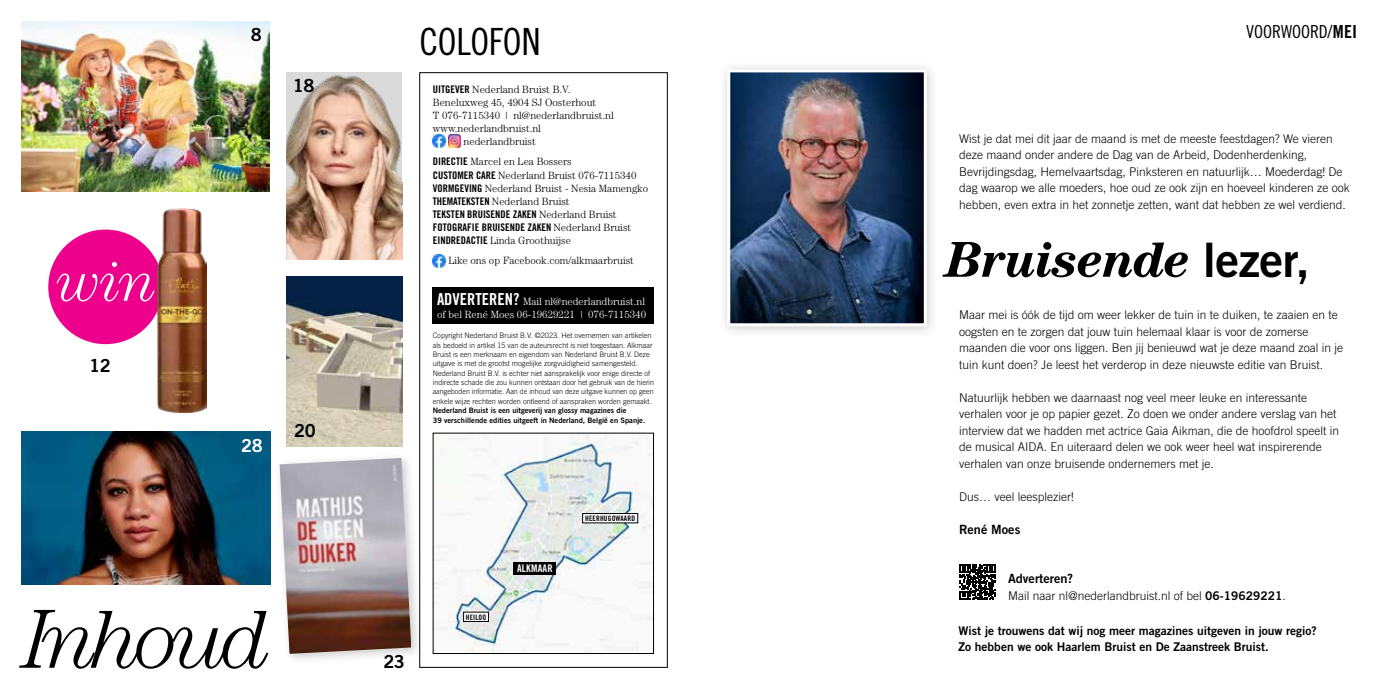
<style>
.page{position:relative;width:1378px;height:689px;background:#fff}
.page>*{position:absolute;margin:0;border:0;box-sizing:border-box;transform-origin:0 0}
.t1{font:italic 300 84px "Century Std";letter-spacing:-.075em;color:#000}
.t2{font:italic 300 56.55px "Century LT";color:#fff}
.t3{font:italic 700 50.4px "Century LT";letter-spacing:-.02em;color:#000}
.t4{font:37.5px "Trade Gothic LT Std Cn 18";letter-spacing:-.005em;color:#000}
.t5{font:18px "Trade Gothic LT Std Cn 18";color:#000}
.t6{font:18px "Trade Gothic LT Std Bd 2";letter-spacing:-.02em;color:#000}
.t7{font:18px "Trade Gothic LT Std Bd 2";color:#fff}
.t8{font:12.75px "Trade Gothic LT Std Bd 2";color:#000}
.t9{font:300 12px/16.5px "Trade Gothic LT Std";color:#000}
.t10{font:12px/16.5px "Trade Gothic LT Std Bd 2";color:#000}
.t11{font:300 10.5px/13.2px "Century Std";color:#000}
.t12{font:10.5px/13.2px "Trade Gothic LT Std Bd Cn 20";color:#000}
.t13{font:300 10.5px/13.2px "Century Std";color:#fff}
.t14{font:10.5px "Trade Gothic LT Std Bd Cn 20";letter-spacing:.02em;color:#fff}
.t15{font:300 7.5px/9.3px "Trade Gothic LT Std";color:#000}
.t16{font:7.5px/9.3px "Trade Gothic LT Std Bd 2";color:#000}
.t17{font:7.5px "Trade Gothic LT Std Bd Cn 20";letter-spacing:.02em;color:#000}
.s1{font-family:"Trade Gothic LT Std Bd Cn 20";font-weight:400}
.s2{font-family:"Century Std";font-weight:300}
.s3{font-family:"Trade Gothic LT Std Bd Cn 20";font-weight:400;font-size:16.5px}
.s4{font-family:"Trade Gothic LT Std Bd Cn 20"}
.s5{font-family:"Trade Gothic LT Std Bd 2";font-weight:400;font-style:normal;font-size:47.55px}
.s6{font-family:"Trade Gothic LT Std Bd 2";font-weight:400}
</style>
<div class="page">
<div style="left:718px;top:60px;width:221px;height:279px;background:#000;opacity:.2"></div>
<img style="left:726px;top:68px;width:202px;height:260px">
<svg style="left:960px;top:564px;width:35px;height:35px"></svg>
<svg style="left:433px;top:135px;width:28px;height:12px"></svg>
<svg style="left:433px;top:254px;width:12px;height:13px"></svg>
<img style="left:435px;top:435px;width:217px;height:217px">
<div style="left:433px;top:433px;width:221px;height:221px;border:1px solid #000"></div>
<div style="left:514px;top:562px;width:42px;height:12px;background:#000"></div>
<div style="left:463px;top:612px;width:25px;height:9px;background:#fff"></div>
<div style="left:463px;top:612px;width:26px;height:10px;border:1px solid #000"></div>
<div style="left:582px;top:513px;width:56px;height:10px;background:#fff"></div>
<div style="left:582px;top:513px;width:56px;height:10px;border:1px solid #000"></div>
<div style="left:433px;top:287px;width:221px;height:36px;background:#000"></div>
<div style="left:48px;top:230px;width:115px;height:114px;background:#ed008c;border-radius:50%"></div>
<img style="left:21px;top:432px;width:249px;height:153px">
<img style="left:287px;top:276px;width:115px;height:170px">
<img style="left:287px;top:72px;width:115px;height:187px">
<img style="left:21px;top:21px;width:249px;height:170px">
<div style="left:274px;top:452px;width:149px;height:214px;background:#000;opacity:.2"></div>
<img style="left:280px;top:458px;width:131px;height:196px">
<img style="left:157px;top:208px;width:50px;height:204px">
<h3 class="t6" style="left:251px;top:23px;width:12px">8</h3>
<h3 class="t6" style="left:293px;top:74px;width:23px">18</h3>
<h2 class="t2" style="left:57px;top:249px;width:101px">win</h2>
<h3 class="t6" style="left:89px;top:354px;width:23px">12</h3>
<h3 class="t7" style="left:241px;top:434px;width:23px">28</h3>
<h3 class="t6" style="left:294px;top:419px;width:23px">20</h3>
<h1 class="t1" style="left:23px;top:591px;width:249px">Inhoud</h1>
<h3 class="t4" style="left:419px;top:20px;width:123px">COLOFON</h3>
<p class="t11" style="left:433px;top:83px;width:139px"><span class="s1">UITGEVER</span> Nederland Bruist B.V.</p>
<p class="t11" style="left:433px;top:96px;width:165px">Beneluxweg 45, 4904 SJ Oosterhout</p>
<p class="t11" style="left:433px;top:109px;width:182px">T 076-7115340 | nl@nederlandbruist.nl</p>
<p class="t11" style="left:433px;top:121px;width:110px">www.nederlandbruist.nl</p>
<p class="t11" style="left:464px;top:134px;width:74px">nederlandbruist</p>
<p class="t11" style="left:433px;top:155px;width:217px"><span class="s1">DIRECTIE</span> Marcel en Lea Bossers<br><span class="s1">CUSTOMER CARE</span> Nederland Bruist 076-7115340<br><span class="s1">VORMGEVING</span> Nederland Bruist - Nesia Mamengko <span class="s1">THEMATEKSTEN</span> Nederland Bruist</p>
<p class="t12" style="left:433px;top:207px;width:200px">TEKSTEN BRUISENDE ZAKEN <span class="s2">Nederland Bruist<br></span>FOTOGRAFIE BRUISENDE ZAKEN <span class="s2">Nederland Bruist</span></p>
<p class="t11" style="left:448px;top:230px;width:187px;line-height:20.2px;text-indent:-15px"><span class="s1">EINDREDACTIE</span> Linda Groothuijse<br>Like ons op Facebook.com/alkmaarbruist</p>
<p class="t13" style="left:437px;top:294px;width:211px"><span class="s3">ADVERTEREN?</span> Mail nl@nederlandbruist.nl of bel René Moes 06-19629221 | 076-7115340</p>
<p class="t15" style="left:433px;top:331px;width:223px">Copyright Nederland Bruist B.V. ©2023. Het overnemen van artikelen als bedoeld in artikel 15 van de auteursrecht is niet toegestaan. Alkmaar Bruist is een merknaam en eigendom van Nederland Bruist B.V. Deze uitgave is met de grootst mogelijke zorgvuldigheid samengesteld.<br>Nederland Bruist B.V. is echter niet aansprakelijk voor enige directe of indirecte schade die zou kunnen ontstaan door het gebruik van de hierin aangeboden informatie. Aan de inhoud van deze uitgave kunnen op geen enkele wijze rechten worden ontleend of aanspraken worden gemaakt.</p>
<p class="t16" style="left:433px;top:406px;width:214px">Nederland Bruist is een uitgeverij van glossy magazines die<br>39 verschillende edities uitgeeft in Nederland, België en Spanje.</p>
<h3 class="t6" style="left:384px;top:650px;width:23px">23</h3>
<p class="t17" style="left:466px;top:612px;width:22px">HEILOO</p>
<p class="t14" style="left:517px;top:562px;width:37px">ALKMAAR</p>
<p class="t17" style="left:585px;top:514px;width:51px">HEERHUGOWAARD</p>
<h3 class="t5" style="left:1246px;top:21px;width:112px">VOORWOORD/<span class="s4">MEI</span></h3>
<p class="t9" style="left:959px;top:130px;width:392px">Wist je dat mei dit jaar de maand is met de meeste feestdagen? We vieren deze maand onder andere de Dag van de Arbeid, Dodenherdenking, Bevrijdingsdag, Hemelvaartsdag, Pinksteren en natuurlijk… Moederdag! De dag waarop we alle moeders, hoe oud ze ook zijn en hoeveel kinderen ze ook hebben, even extra in het zonnetje zetten, want dat hebben ze wel verdiend.</p>
<h3 class="t3" style="left:945px;top:230px;width:366px">Bruisende <span class="s5">lezer,</span></h3>
<p class="t9" style="left:959px;top:306px;width:386px">Maar mei is óók de tijd om weer lekker de tuin in te duiken, te zaaien en te oogsten en te zorgen dat jouw tuin helemaal klaar is voor de zomerse maanden die voor ons liggen. Ben jij benieuwd wat je deze maand zoal in je tuin kunt doen? Je leest het verderop in deze nieuwste editie van Bruist.</p>
<p class="t9" style="left:959px;top:389px;width:382px">Natuurlijk hebben we daarnaast nog veel meer leuke en interessante verhalen voor je op papier gezet. Zo doen we onder andere verslag van het interview dat we hadden met actrice Gaia Aikman, die de hoofdrol speelt in de musical AIDA. En uiteraard delen we ook weer heel wat inspirerende verhalen van onze bruisende ondernemers met je.</p>
<p class="t9" style="left:959px;top:488px;width:116px">Dus… veel leesplezier!</p>
<p class="t8" style="left:959px;top:521px;width:63px">René Moes</p>
<p class="t8" style="left:1008px;top:571px;width:67px">Adverteren?</p>
<p class="t9" style="left:1008px;top:587px;width:279px">Mail naar nl@nederlandbruist.nl of bel <span class="s6">06-19629221</span>.</p>
<p class="t10" style="left:958px;top:622px;width:360px">Wist je trouwens dat wij nog meer magazines uitgeven in jouw regio?<br>Zo hebben we ook Haarlem Bruist en De Zaanstreek Bruist.</p>
</div>
